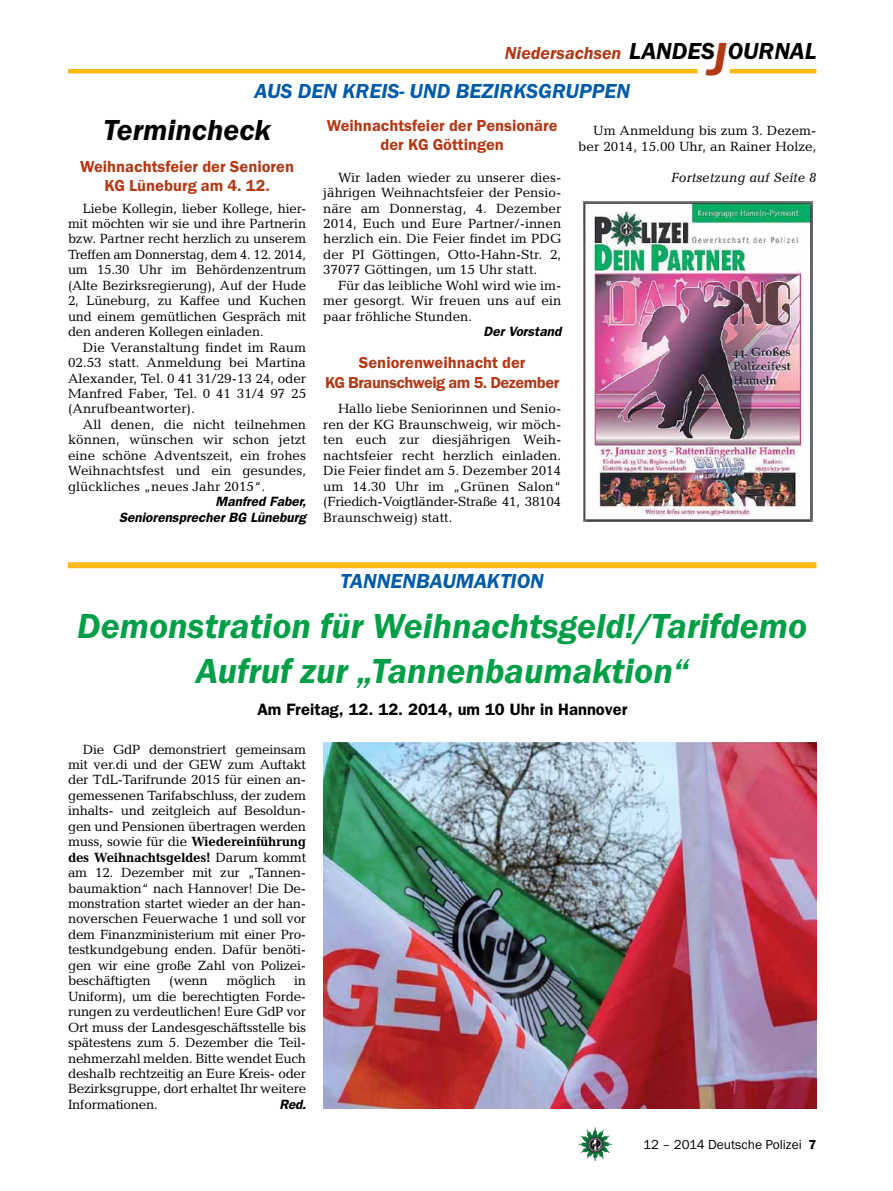
<style>
.page{position:relative;width:893px;height:1191px;background:#fff}
.page>*{position:absolute;margin:0;border:0;box-sizing:border-box;transform-origin:0 0}
.t1{font:italic 600 36px/45px "Franklin Gothic Itc T";color:#009f47;text-align:center}
.t2{font:italic 600 30px "Franklin Gothic Itc T";color:#000}
.t3{font:italic 600 24px "Franklin Gothic Itc T";color:#000}
.t4{font:italic 600 21px "Franklin Gothic Itc T";color:#005baa}
.t5{font:italic 600 18px "Franklin Gothic Itc T";color:#b33916}
.t6{font:600 16.5px/19.5px "Franklin Gothic Itc T";color:#b33916;text-align:center}
.t7{font:600 16.5px/19.5px "Franklin Gothic Itc T";letter-spacing:-.025em;color:#b33916;text-align:center}
.t8{font:600 16.5px "Franklin Gothic";color:#000}
.t9{font:13.5px/15.5px "Candida";color:#000;text-align:justify}
.t10{font:italic 600 13.5px/15.5px "Franklin Gothic";color:#000;text-align:right}
.t11{font:13.5px "Franklin Gothic Itc T";color:#000}
.t12{font:italic 13.5px "Candida";color:#000}
.t13{font:13.5px "Candida";letter-spacing:-.02em;color:#000}
.s1{font-size:48px;color:#b33916}
.s2{font-weight:700}
.s3{font-weight:600}
</style>
<div class="page">
<img style="left:578px;top:1127px;width:17px;height:25px">
<hr style="left:730px;top:69px;width:86px;height:4px;background:#fdb913">
<hr style="left:68px;top:69px;width:629px;height:4px;background:#fdb913">
<img style="left:583px;top:201px;width:229px;height:320px">
<img style="left:323px;top:743px;width:493px;height:366px">
<div style="left:68px;top:562px;width:748px;height:6px;background:#fdb913"></div>
<h3 class="t5" style="left:505px;top:42px;width:118px">Niedersachsen</h3>
<h3 class="t3" style="left:629px;top:37px;width:189px">LANDES<span class="s1">J</span>OURNAL</h3>
<h3 class="t4" style="left:254px;top:79px;width:58px">Aus den</h3>
<h3 class="t4" style="left:342px;top:79px;width:82px">Kreis- und</h3>
<h3 class="t4" style="left:456px;top:79px;width:85px">Bezirksgruppen</h3>
<h2 class="t2" style="left:103px;top:112px;width:170px">Termincheck</h2>
<p class="t6" style="left:80px;top:156px;width:216px">Weihnachtsfeier der Senioren<br>KG Lüneburg am 4. 12.</p>
<p class="t9" style="left:68px;top:200px;width:240px;text-indent:15px">Liebe Kollegin, lieber Kollege, hier&shy;mit möchten wir sie und ihre Partnerin bzw. Partner recht herzlich zu unserem Treffen am Donnerstag, dem 4. 12. 2014, um 15.30 Uhr im Behördenzentrum (Alte Bezirksregierung), Auf der Hude 2, Lüneburg, zu Kaffee und Kuchen und einem gemütlichen Gespräch mit den anderen Kollegen einladen.</p>
<p class="t9" style="left:68px;top:339px;width:240px;text-indent:15px">Die Veranstaltung findet im Raum 02.53 statt. Anmeldung bei Martina Alexander, Tel. 0 41 31/29-13 24, oder Manfred Faber, Tel. 0 41 31/4 97 25 (Anrufbeantworter).</p>
<p class="t9" style="left:68px;top:416px;width:240px;text-indent:15px">All denen, die nicht teilnehmen können, wünschen wir schon jetzt eine schöne Adventszeit, ein frohes Weihnachtsfest und ein gesundes, glückliches „neues Jahr 2015“.</p>
<p class="t10" style="left:119px;top:494px;width:189px">Manfred Faber,<br>Seniorensprecher BG Lüneburg</p>
<p class="t6" style="left:327px;top:115px;width:232px">Weihnachtsfeier der Pensionäre der KG Göttingen</p>
<p class="t9" style="left:323px;top:169px;width:240px;text-indent:15px">Wir laden wieder zu unserer dies&shy;jährigen Weihnachtsfeier der Pensio&shy;näre am Donnerstag, 4. Dezember 2014, Euch und Eure Partner/-innen herzlich ein. Die Feier findet im PDG der PI Göttingen, Otto-Hahn-Str. 2, 37077 Göttingen, um 15 Uhr statt.</p>
<p class="t9" style="left:323px;top:277px;width:240px;text-indent:15px">Für das leibliche Wohl wird wie im&shy;mer gesorgt. Wir freuen uns auf ein paar fröhliche Stunden.</p>
<p class="t10" style="left:484px;top:324px;width:79px">Der Vorstand</p>
<p class="t7" style="left:325px;top:352px;width:236px">Seniorenweihnacht der<br>KG Braunschweig am 5. Dezember</p>
<p class="t9" style="left:323px;top:401px;width:240px;text-indent:15px">Hallo liebe Seniorinnen und Senio&shy;ren der KG Braunschweig, wir möch&shy;ten euch zur diesjährigen Weih&shy;nachtsfeier recht herzlich einladen.<br>Die Feier findet am 5. Dezember 2014 um 14.30 Uhr im „Grünen Salon“ (Friedich-Voigtländer-Straße 41, 38104<br>Braunschweig) statt.</p>
<p class="t9" style="left:578px;top:123px;width:240px;text-align:right">Um Anmeldung bis zum 3. Dezem&shy;ber 2014, 15.00 Uhr, an Rainer Holze,</p>
<p class="t12" style="left:671px;top:169px;width:147px">Fortsetzung auf Seite 8</p>
<h3 class="t4" style="left:341px;top:569px;width:25px">tannenbauma</h3>
<h3 class="t4" style="left:487px;top:569px;width:44px">ktion</h3>
<h1 class="t1" style="left:77px;top:603px;width:732px">Demonstration für Weihnachtsgeld!/Tarifdemo<br>Aufruf zur „Tannenbaumaktion“</h1>
<p class="t8" style="left:257px;top:699px;width:371px">Am Freitag, 12. 12. 2014, um 10 Uhr in Hannover</p>
<p class="t9" style="left:68px;top:741px;width:240px;text-indent:15px">Die GdP demonstriert gemeinsam mit ver.di und der GEW zum Auftakt der TdL-Tarifrunde 2015 für einen an&shy;gemessenen Tarifabschluss, der zudem inhalts- und zeitgleich auf Besoldun&shy;gen und Pensionen übertragen werden muss, sowie für die <span class="s2">Wiedereinführung des Weihnachtsgeldes!</span> Darum kommt am 12. Dezember mit zur „Tannen&shy;baumaktion“ nach Hannover! Die De&shy;monstration startet wieder an der han&shy;noverschen Feuerwache 1 und soll vor dem Finanzministerium mit einer Pro&shy;testkundgebung enden. Dafür benöti&shy;gen wir eine große Zahl von Polizei&shy;beschäftigten</p>
<p class="t9" style="left:169px;top:973px;width:40px">(wenn</p>
<p class="t13" style="left:226px;top:973px;width:51px">möglich</p>
<p class="t9" style="left:68px;top:973px;width:240px;text-indent:226px">in Uniform), um die berechtigten Forde&shy;rungen zu verdeutlichen! Eure GdP vor Ort muss der Landesgeschäftsstelle bis spätestens zum 5. Dezember die Teil&shy;nehmerzahl melden. Bitte wendet Euch deshalb rechtzeitig an Eure Kreis- oder Bezirksgruppe, dort erhaltet Ihr weitere Informationen.</p>
<p class="t10" style="left:279px;top:1096px;width:28px">Red.</p>
<p class="t11" style="left:643px;top:1136px;width:175px">12 – 2014 Deutsche Polizei <span class="s3">7</span></p>
</div>
